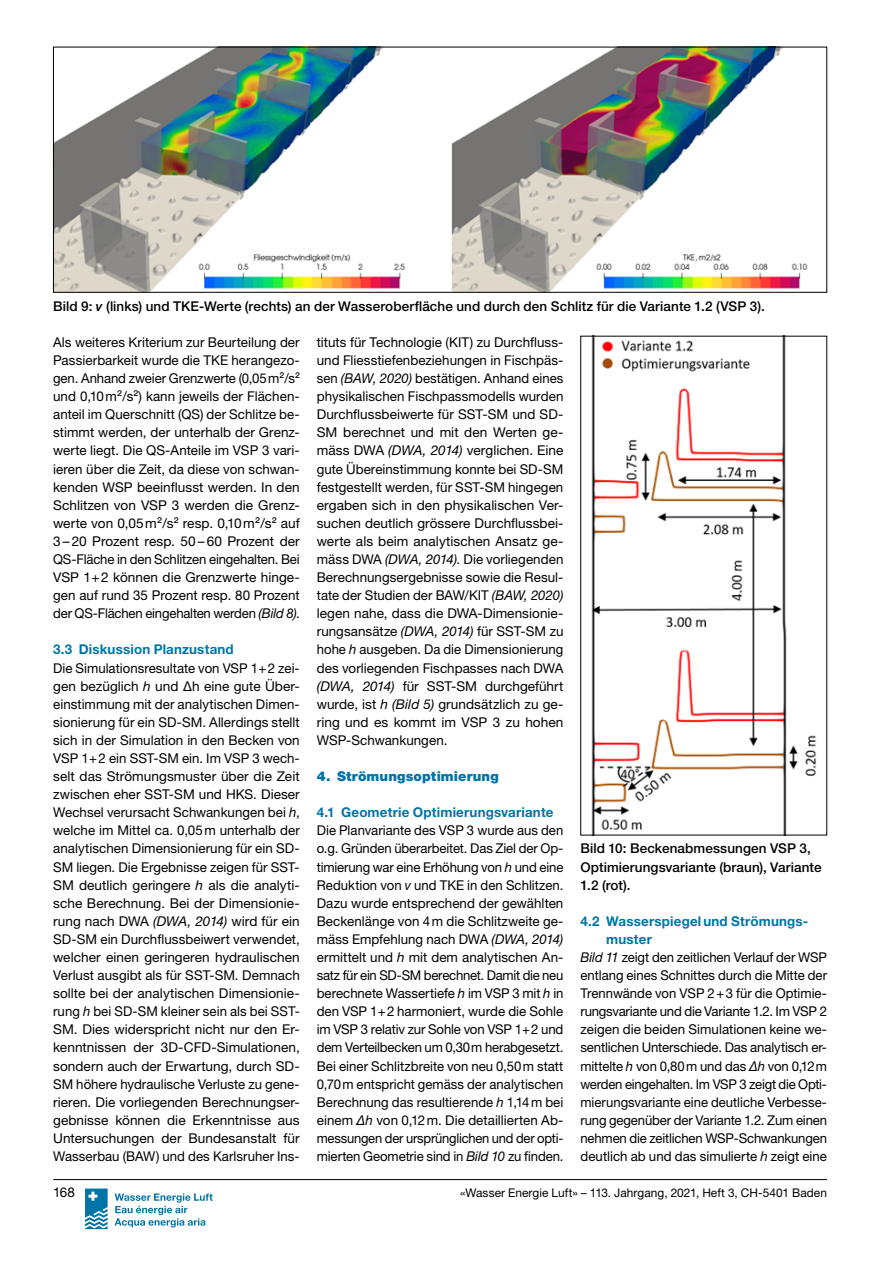
<style>
.page{position:relative;width:893px;height:1263px;background:#fff}
.page>*{position:absolute;margin:0;border:0;box-sizing:border-box;transform-origin:0 0}
._9pt_Grundtext{font:13.5px/18.1px "Helvetica Neue LT Pro";color:#000;text-align:justify}
.Bildlegende{font:500 13.5px/18.1px "Helvetica Neue LT Pro";letter-spacing:.01em;color:#000}
.Zwischentitel_00{font:700 13.5px/18.1px "Helvetica Neue LT Pro";letter-spacing:.015em;color:#0074a8}
.Zwischentitel_0{font:900 13.5px "Helvetica Neue LT Pro";letter-spacing:.01em;color:#0074a8}
.t1{font:12px "Helvetica Neue LT Pro";letter-spacing:.005em;color:#000}
.s1{font-style:italic}
</style>
<div class="page">
<hr style="left:53px;top:1179px;width:774px;height:1px;background:#000">
<svg style="left:85px;top:1188px;width:23px;height:41px"></svg>
<svg style="left:114px;top:1193px;width:99px;height:34px"></svg>
<img style="left:55px;top:49px;width:753px;height:242px">
<div style="left:53px;top:47px;width:774px;height:246px;border:1px solid #000"></div>
<img style="left:591px;top:338px;width:226px;height:495px">
<p class="Bildlegende" style="left:53px;top:297px;width:713px">Bild 9: <span class="s1">v</span> (links) und TKE-Werte (rechts) an der Wasseroberfläche und durch den Schlitz für die Variante 1.2 (VSP 3).</p>
<p class="_9pt_Grundtext" style="left:53px;top:333px;width:248px">Als weiteres Kriterium zur Beurteilung der Passierbarkeit wurde die TKE herangezo&shy;gen. Anhand zweier Grenzwerte (0,05m<sup>2</sup>/s<sup>2 </sup>und 0,10m<sup>2</sup>/s<sup>2</sup>) kann jeweils der Flächen&shy;anteil im Querschnitt (QS) der Schlitze be&shy;stimmt werden, der unterhalb der Grenz&shy;werte liegt. Die QS-Anteile im VSP 3 vari&shy;ieren über die Zeit, da diese von schwan&shy;kenden WSP beeinflusst werden. In den Schlitzen von VSP 3 werden die Grenz&shy;werte von 0,05m<sup>2</sup>/s<sup>2</sup> resp. 0,10m<sup>2</sup>/s<sup>2</sup> auf 3 – 20 Prozent resp. 50 – 60 Prozent der QS-Fläche in den Schlitzen eingehalten. Bei VSP 1+2 können die Grenzwerte hinge&shy;gen auf rund 35 Prozent resp. 80 Prozent der QS-Flächen eingehalten werden <span class="s1">(Bild 8)</span>.</p>
<p class="Zwischentitel_00" style="left:53px;top:640px;width:182px">3.3 Diskussion Planzustand</p>
<p class="_9pt_Grundtext" style="left:53px;top:658px;width:248px">Die Simulationsresultate von VSP 1+2 zei&shy;gen bezüglich <span class="s1">h</span> und Δh eine gute Über&shy;einstimmung mit der analytischen Dimen&shy;sionierung für ein SD-SM. Allerdings stellt sich in der Simulation in den Becken von VSP 1+2 ein SST-SM ein. Im VSP 3 wech&shy;selt das Strömungsmuster über die Zeit zwischen eher SST-SM und HKS. Dieser Wechsel verursacht Schwankungen bei <span class="s1">h</span>, welche im Mittel ca. 0,05m unterhalb der analytischen Dimensionierung für ein SD-SM liegen. Die Ergebnisse zeigen für SST-SM deutlich geringere <span class="s1">h</span> als die analyti&shy;sche Berechnung. Bei der Dimensionie&shy;rung nach DWA <span class="s1">(DWA, 2014)</span> wird für ein SD-SM ein Durchflussbeiwert verwendet, welcher einen geringeren hydraulischen Verlust ausgibt als für SST-SM. Demnach sollte bei der analytischen Dimensionie&shy;rung <span class="s1">h</span> bei SD-SM kleiner sein als bei SST-SM. Dies widerspricht nicht nur den Er&shy;kenntnissen der 3D-CFD-Simulationen, sondern auch der Erwartung, durch SD-SM höhere hydraulische Verluste zu gene&shy;rieren. Die vorliegenden Berechnungser&shy;gebnisse können die Erkenntnisse aus Untersuchungen der Bundesanstalt für Wasserbau (BAW) und des Karlsruher Ins-</p>
<p class="_9pt_Grundtext" style="left:317px;top:333px;width:248px">tituts für Technologie (KIT) zu Durchfluss&shy;und Fliesstiefenbeziehungen in Fischpäs&shy;sen <span class="s1">(BAW, 2020)</span> bestätigen. Anhand eines physikalischen Fischpassmodells wurden Durchflussbeiwerte für SST-SM und SD-SM berechnet und mit den Werten ge&shy;mäss DWA <span class="s1">(DWA, 2014)</span> verglichen. Eine gute Übereinstimmung konnte bei SD-SM festgestellt werden, für SST-SM hingegen ergaben sich in den physikalischen Ver&shy;suchen deutlich grössere Durchflussbei&shy;werte als beim analytischen Ansatz ge&shy;mäss DWA <span class="s1">(DWA, 2014)</span>. Die vorliegenden Berechnungsergebnisse sowie die Resul&shy;tate der Studien der BAW/KIT <span class="s1">(BAW, 2020) </span>legen nahe, dass die DWA-Dimensionie&shy;rungsansätze <span class="s1">(DWA, 2014)</span> für SST-SM zu hohe <span class="s1">h</span> ausgeben. Da die Dimensionierung des vorliegenden Fischpasses nach DWA <span class="s1">(DWA, 2014)</span> für SST-SM durchgeführt wurde, ist <span class="s1">h (Bild 5)</span> grundsätzlich zu ge&shy;ring und es kommt im VSP 3 zu hohen WSP-Schwankungen.</p>
<p class="Zwischentitel_0" style="left:317px;top:768px;width:184px">4. Strömungsoptimierung</p>
<p class="Zwischentitel_00" style="left:317px;top:803px;width:238px">4.1 Geometrie Optimierungsvariante</p>
<p class="_9pt_Grundtext" style="left:317px;top:821px;width:248px">Die Planvariante des VSP 3 wurde aus den o.g. Gründen überarbeitet. Das Ziel der Op&shy;timierung war eine Erhöhung von <span class="s1">h</span> und eine Reduktion von <span class="s1">v</span> und TKE in den Schlitzen.<br>Dazu wurde entsprechend der gewählten Beckenlänge von 4m die Schlitzweite ge&shy;mäss Empfehlung nach DWA <span class="s1">(DWA, 2014) </span>ermittelt und <span class="s1">h</span> mit dem analytischen An&shy;satz für ein SD-SM berechnet. Damit die neu berechnete Wassertiefe <span class="s1">h</span> im VSP 3 mit <span class="s1">h</span> in den VSP 1+2 harmoniert, wurde die Sohle im VSP 3 relativ zur Sohle von VSP 1+2 und dem Verteilbecken um 0,30m herabgesetzt.<br>Bei einer Schlitzbreite von neu 0,50m statt 0,70m entspricht gemäss der analytischen Berechnung das resultierende <span class="s1">h</span> 1,14m bei einem <span class="s1">Δh</span> von 0,12m. Die detaillierten Ab&shy;messungen der ursprünglichen und der opti&shy;mierten Geometrie sind in <span class="s1">Bild 10</span> zu finden.</p>
<p class="Bildlegende" style="left:580px;top:839px;width:243px">Bild 10: Beckenabmessungen VSP 3,<br>Optimierungsvariante (braun), Variante<br>1.2 (rot).</p>
<p class="Zwischentitel_00" style="left:606px;top:912px;width:204px;text-indent:-26px">4.2 Wasserspiegel und Strömungs&shy;muster</p>
<p class="_9pt_Grundtext" style="left:580px;top:948px;width:248px"><span class="s1">Bild 11</span> zeigt den zeitlichen Verlauf der WSP entlang eines Schnittes durch die Mitte der Trennwände von VSP 2+3 für die Optimie&shy;rungsvariante und die Variante 1.2. Im VSP 2 zeigen die beiden Simulationen keine we&shy;sentlichen Unterschiede. Das analytisch er&shy;mittelte <span class="s1">h</span> von 0,80m und das <span class="s1">Δh</span> von 0,12m werden eingehalten. Im VSP 3 zeigt die Opti&shy;mierungsvariante eine deutliche Verbesse&shy;rung gegenüber der Variante 1.2. Zum einen nehmen die zeitlichen WSP-Schwankungen deutlich ab und das simulierte <span class="s1">h</span> zeigt eine</p>
<p class="_9pt_Grundtext" style="left:53px;top:1183px;width:23px">168</p>
<p class="t1" style="left:460px;top:1185px;width:368px">«Wasser Energie Luft» – 113. Jahrgang, 2021, Heft 3, CH-5401 Baden</p>
</div>
